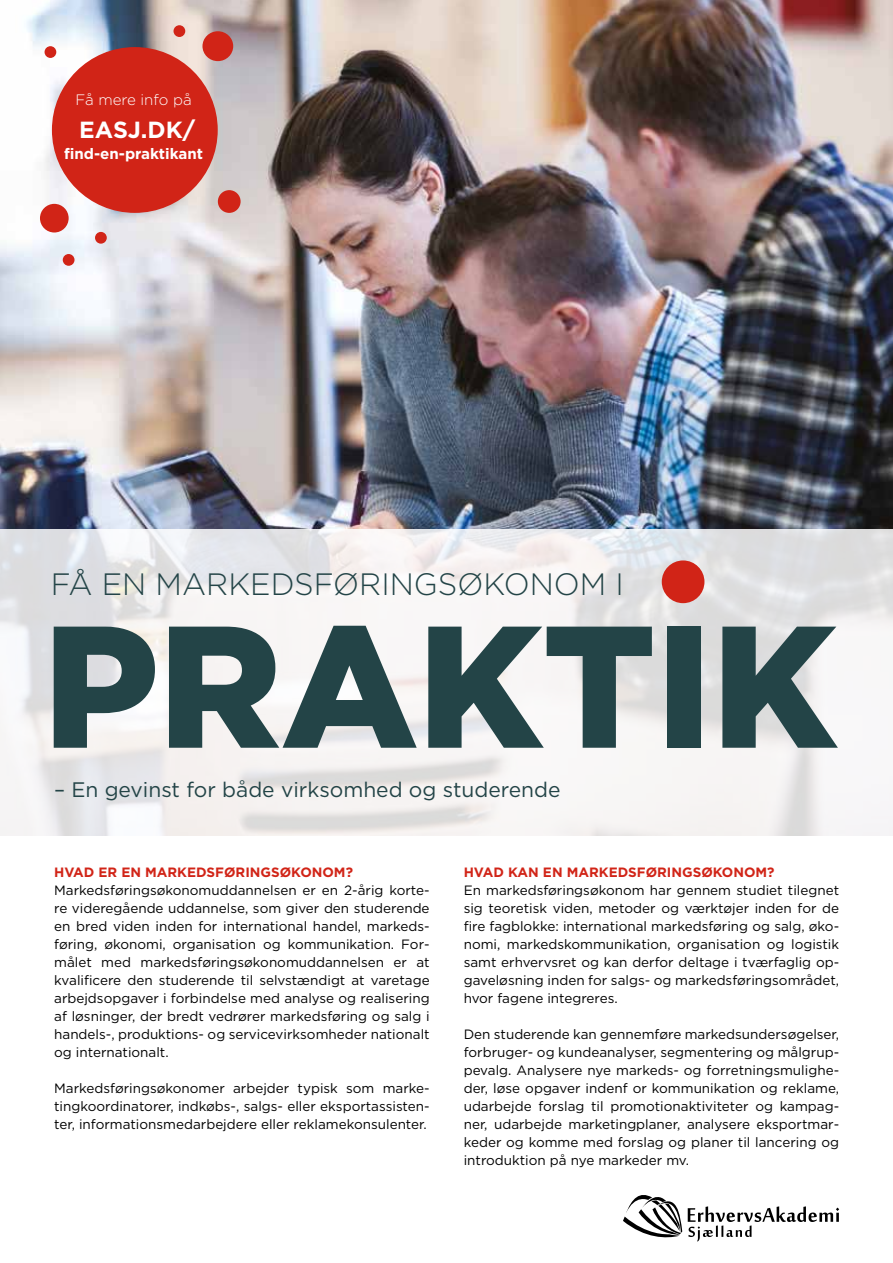
<style>
.page{position:relative;width:893px;height:1263px;background:#fff}
.page>*{position:absolute;margin:0;border:0;box-sizing:border-box;transform-origin:0 0}
.t1{font:900 172.95px "Gotham";color:#234447}
.t2{font:300 30.9px "Gotham";color:#234447}
.t3{font:700 23.4px "Gotham";color:#fff}
.t4{font:21px "Gotham";color:#234447}
.t5{font:700 15.15px "Gotham";color:#fff}
.t6{font:300 15.15px "Gotham";color:#fff}
.t7{font:13.5px/18px "Gotham";color:#000;text-align:justify}
.t8{font:700 13.5px "Gotham";color:#d12417}
</style>
<div class="page">
<img style="left:0;top:0;width:893px;height:529px">
<svg style="left:0;top:529px;width:893px;height:307px;fill:#f5f2f2"></svg>
<svg style="left:688px;top:1206px;width:151px;height:35px"></svg>
<svg style="left:623px;top:1195px;width:59px;height:43px"></svg>
<div style="left:218px;top:190px;width:23px;height:23px;background:#d12417;border-radius:50%"></div>
<div style="left:40px;top:204px;width:29px;height:28px;background:#d12417;border-radius:50%"></div>
<div style="left:45px;top:46px;width:11px;height:12px;background:#d12417;border-radius:50%"></div>
<div style="left:63px;top:254px;width:12px;height:12px;background:#d12417;border-radius:50%"></div>
<div style="left:95px;top:232px;width:12px;height:12px;background:#d12417;border-radius:50%"></div>
<div style="left:174px;top:25px;width:11px;height:12px;background:#d12417;border-radius:50%"></div>
<div style="left:202px;top:31px;width:31px;height:30px;background:#d12417;border-radius:50%"></div>
<div style="left:52px;top:47px;width:166px;height:166px;background:#d12417;border-radius:50%"></div>
<div style="left:662px;top:560px;width:42px;height:43px;background:#d12417;border-radius:50%"></div>
<p class="t6" style="left:76px;top:90px;width:118px">Få mere info på</p>
<h3 class="t3" style="left:79px;top:114px;width:117px">EASJ.DK/</h3>
<p class="t5" style="left:64px;top:144px;width:140px">find-en-praktikant</p>
<h2 class="t2" style="left:51px;top:564px;width:574px">FÅ EN MARKEDSFØRINGSØKONOM I</h2>
<h1 class="t1" style="left:43px;top:586px;width:795px">PRAKTIK</h1>
<h3 class="t4" style="left:54px;top:776px;width:508px">– En gevinst for både virksomhed og studerende</h3>
<p class="t8" style="left:54px;top:863px;width:300px">HVAD ER EN MARKEDSFØRINGSØKONOM?</p>
<p class="t7" style="left:54px;top:881px;width:377px">Markedsføringsøkonomuddannelsen er en 2-årig korte&shy;re videregående uddannelse, som giver den studerende en bred viden inden for international handel, markeds&shy;føring, økonomi, organisation og kommunikation. For&shy;målet med markedsføringsøkonomuddannelsen er at kvalificere den studerende til selvstændigt at varetage arbejdsopgaver i forbindelse med analyse og realisering af løsninger, der bredt vedrører markedsføring og salg i handels-, produktions- og servicevirksomheder nationalt og internationalt.</p>
<p class="t7" style="left:54px;top:1079px;width:377px">Markedsføringsøkonomer arbejder typisk som marke&shy;tingkoordinatorer, indkøbs-, salgs- eller eksportassisten&shy;ter, informationsmedarbejdere eller reklamekonsulenter.</p>
<p class="t8" style="left:464px;top:863px;width:312px">HVAD KAN EN MARKEDSFØRINGSØKONOM?</p>
<p class="t7" style="left:464px;top:881px;width:377px">En markedsføringsøkonom har gennem studiet tilegnet sig teoretisk viden, metoder og værktøjer inden for de fire fagblokke: international markedsføring og salg, øko&shy;nomi, markedskommunikation, organisation og logistik samt erhvervsret og kan derfor deltage i tværfaglig op&shy;gaveløsning inden for salgs- og markedsføringsområdet, hvor fagene integreres.</p>
<p class="t7" style="left:464px;top:1025px;width:377px">Den studerende kan gennemføre markedsundersøgelser, forbruger- og kundeanalyser, segmentering og målgrup&shy;pevalg. Analysere nye markeds- og forretningsmulighe&shy;der, løse opgaver indenf or kommunikation og reklame, udarbejde forslag til promotionaktiviteter og kampag&shy;ner, udarbejde marketingplaner, analysere eksportmar&shy;keder og komme med forslag og planer til lancering og introduktion på nye markeder mv.</p>
</div>
